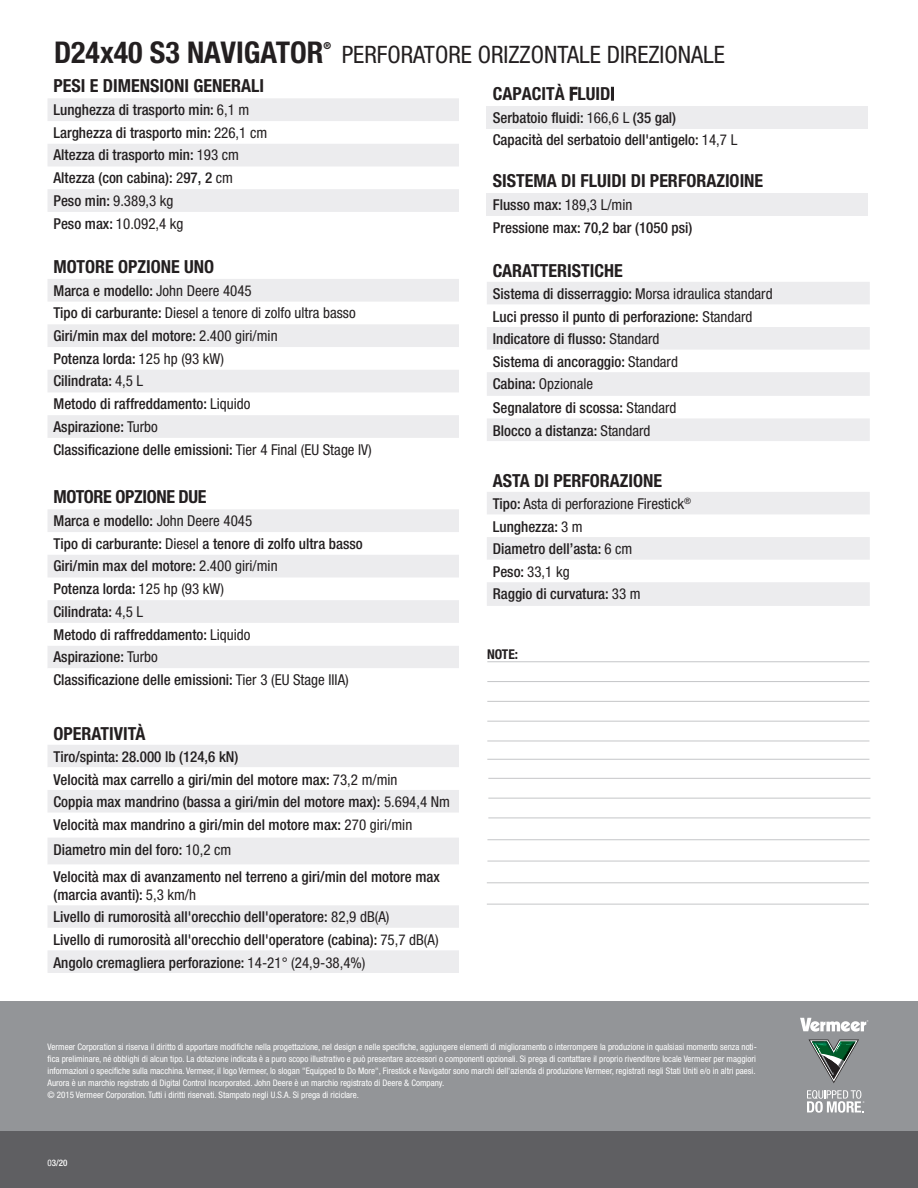
<style>
.page{position:relative;width:918px;height:1188px;background:#fff}
.page>*{position:absolute;margin:0;border:0;box-sizing:border-box;transform-origin:0 0}
.t1{font:700 condensed 30px "Helvetica Neue LT Std";color:#231f20}
.t2{font:condensed 24px "Helvetica Neue LT Std";color:#231f20}
.t3{font:700 condensed 18px "Helvetica Neue LT Std";color:#231f20}
.t4{font:700 condensed 18px "Helvetica Neue LT Std";letter-spacing:-.02em;color:#231f20}
.t5{font:500 condensed 15px/22.6px "Helvetica Neue LT Std";color:#231f20}
.t6{font:500 condensed 15px "Helvetica Neue";color:#231f20}
.t7{font:700 condensed 13.5px "Helvetica Neue LT Std";color:#231f20}
.t8{font:700 condensed 9.6px "Helvetica Neue LT Std";color:#231f20}
.t9{font:condensed 9px/12px "Helvetica Neue LT Std";color:#fff}
.t10{font:500 condensed 9px "Helvetica Neue";color:#fff}
.s1{font-weight:400}
.s2{font-family:"Helvetica Neue"}
.s3{font-family:"Helvetica Neue LT Std"}
.s4{font-family:"Helvetica Neue LT Std";font-weight:400}
.s5{font-family:"Helvetica Neue";font-weight:500}
</style>
<div class="page">
<svg style="left:487px;top:492px;width:383px;height:114px;fill:#ececee"></svg>
<svg style="left:48px;top:745px;width:411px;height:228px;fill:#ececee"></svg>
<svg style="left:48px;top:767px;width:411px;height:138px"></svg>
<div style="left:0;top:1001px;width:918px;height:151px;background:#939598"></div>
<svg style="left:800px;top:1018px;width:68px;height:14px"></svg>
<svg style="left:807px;top:1090px;width:57px;height:23px"></svg>
<svg style="left:809px;top:1040px;width:50px;height:43px"></svg>
<div style="left:0;top:1132px;width:918px;height:56px;background:#5f5f62"></div>
<svg style="left:487px;top:282px;width:383px;height:159px;fill:#ececee"></svg>
<svg style="left:48px;top:98px;width:411px;height:114px;fill:#ececee"></svg>
<svg style="left:48px;top:279px;width:411px;height:159px;fill:#ececee"></svg>
<svg style="left:48px;top:509px;width:411px;height:114px;fill:#ececee"></svg>
<div style="left:48px;top:646px;width:411px;height:22px;background:#ececee"></div>
<div style="left:487px;top:106px;width:381px;height:23px;background:#ececee"></div>
<div style="left:487px;top:193px;width:381px;height:23px;background:#ececee"></div>
<hr style="left:487px;top:661px;width:382px;height:1px;background:#c5c6c8">
<hr style="left:487px;top:681px;width:382px;height:1px;background:#c5c6c8">
<hr style="left:487px;top:701px;width:382px;height:1px;background:#c5c6c8">
<hr style="left:487px;top:721px;width:382px;height:1px;background:#c5c6c8">
<hr style="left:487px;top:741px;width:382px;height:1px;background:#c5c6c8">
<hr style="left:487px;top:759px;width:382px;height:1px;background:#c5c6c8">
<hr style="left:488px;top:778px;width:382px;height:1px;background:#c5c6c8">
<hr style="left:488px;top:798px;width:382px;height:1px;background:#c5c6c8">
<hr style="left:488px;top:818px;width:382px;height:1px;background:#c5c6c8">
<hr style="left:487px;top:839px;width:383px;height:1px;background:#c5c6c8">
<hr style="left:487px;top:861px;width:383px;height:1px;background:#c5c6c8">
<hr style="left:487px;top:882px;width:382px;height:1px;background:#c5c6c8">
<hr style="left:487px;top:904px;width:382px;height:1px;background:#c5c6c8">
<h1 class="t1" style="left:54px;top:34px;width:271px">D24x40 S3 NAVIGATOR</h1>
<p class="t8" style="left:323px;top:39px;width:9px">®</p>
<h2 class="t2" style="left:342px;top:41px;width:385px">PERFORATORE ORIZZONTALE DIREZIONALE</h2>
<p class="t3" style="left:54px;top:75px;width:212px">PESI E DIMENSIONI GENERALI</p>
<p class="t5" style="left:54px;top:98px;width:215px">Lunghezza di trasporto min: <span class="s1">6,1 m<br></span>Larghezza di trasporto min: <span class="s1">226,1 cm<br></span>Altezza di trasporto min: <span class="s1">193 cm<br></span>Altezza (con cabina): <span class="s1">2</span><span class="s2">97, 2</span> <span class="s1">cm<br></span>Peso min: <span class="s1">9.389,3 kg<br></span>Peso max: <span class="s1">10.092,4 kg</span></p>
<p class="t3" style="left:54px;top:256px;width:162px">MOTORE OPZIONE UNO</p>
<p class="t5" style="left:54px;top:279px;width:320px">Marca e modello: <span class="s1">John Deere 4045<br></span>Tipo di carburante: <span class="s1">Diesel a tenore di zolfo ultra basso </span>Giri/min max del motore: <span class="s1">2.400 giri/min<br></span>Potenza lorda: <span class="s1">125 hp (93 kW)<br></span>Cilindrata: <span class="s1">4,5 L<br></span>Metodo di raffreddamento: <span class="s1">Liquido<br></span>Aspirazione: <span class="s1">Turbo<br></span>Classificazione delle emissioni: <span class="s1">Tier 4 Final (EU Stage IV)</span></p>
<p class="t4" style="left:54px;top:486px;width:155px">MOTORE OPZIONE DUE</p>
<p class="t5" style="left:54px;top:509px;width:200px">Marca e modello: <span class="s1">John Deere 4045</span></p>
<p class="t6" style="left:54px;top:535px;width:311px"><span class="s3">Tipo di carburante:</span> <span class="s4">Diesel</span> a tenore di zolfo ultra basso</p>
<p class="t5" style="left:54px;top:555px;width:297px">Giri/min max del motore: <span class="s1">2.400 giri/min<br></span>Potenza lorda: <span class="s1">125 hp (93 kW)<br></span>Cilindrata: <span class="s1">4,5 L<br></span>Metodo di raffreddamento: <span class="s1">Liquido<br></span>Aspirazione: <span class="s1">Turbo<br></span>Classificazione delle emissioni: <span class="s1">Tier 3 (EU Stage IIIA)</span></p>
<p class="t3" style="left:54px;top:722px;width:93px">OPERATIVITÀ</p>
<p class="t6" style="left:54px;top:748px;width:186px">T<span class="s3">iro</span>/spinta<span class="s3">:</span> 28.000 lb (124,6 kN)</p>
<p class="t5" style="left:54px;top:768px;width:398px">Velocità max carrello a giri/min del motore max: <span class="s1">73,2 m/min<br></span>Coppia max mandrino (bassa a giri/min del motore max): <span class="s1">5.694,4 Nm<br></span>Velocità max mandrino a giri/min del motore max: <span class="s1">270 giri/min</span></p>
<p class="t5" style="left:54px;top:836px;width:388px;line-height:27px">Diametro min del foro: <span class="s1">10,2 cm<br></span>Velocità max di avanzamento nel terreno a giri/min del motore max</p>
<p class="t5" style="left:54px;top:883px;width:387px">(marcia avanti): <span class="s1">5,3 km/h<br></span>Livello di rumorosità all'orecchio dell'operatore: <span class="s1">82,9 dB(A)<br></span>Livello di rumorosità all'orecchio dell'operatore (cabina): <span class="s1">75,7 dB(A)<br></span>Angolo cremagliera perforazione: <span class="s1">14-21° (24,9-38,4%)</span></p>
<p class="t3" style="left:493px;top:83px;width:123px">CAPACITÀ <span class="s5">F</span>LUID<span class="s5">I</span></p>
<p class="t6" style="left:493px;top:108px;width:185px"><span class="s3">Serbatoio</span> fluidi<span class="s3">:</span> <span class="s4">166,6 L</span> (35 gal)</p>
<p class="t5" style="left:493px;top:128px;width:246px">Capacità del serbatoio dell'antigelo: <span class="s1">14,7 L</span></p>
<p class="t3" style="left:493px;top:170px;width:272px">SISTEMA DI FLUIDI DI PERFORAZIOINE</p>
<p class="t5" style="left:493px;top:193px;width:141px">Flusso max: <span class="s1">189,3 L/min</span></p>
<p class="t6" style="left:493px;top:218px;width:201px"><span class="s3">Pressione max:</span> 70,2 bar (1050 psi)</p>
<p class="t3" style="left:493px;top:259px;width:131px">CARATTERISTICHE</p>
<p class="t5" style="left:493px;top:282px;width:281px">Sistema di <span class="s2">disserraggio</span>: <span class="s1">Morsa idraulica standard </span>Luci presso il punto di perforazione: <span class="s1">Standard </span>Indicatore di flusso: <span class="s1">Standard<br></span>Sistema di <span class="s2">ancoraggio</span>: <span class="s1">Standard<br></span>Cabina: <span class="s1">Opzionale<br></span>Segnalatore di scossa: <span class="s1">Standard<br></span>Blocco a distanza: <span class="s1">Standard</span></p>
<p class="t3" style="left:493px;top:469px;width:171px">ASTA DI PERFORAZIONE</p>
<p class="t5" style="left:493px;top:492px;width:200px">Tipo: <span class="s1">Asta di perforazione Firestick</span><sup>®<br></sup>Lunghezza: <span class="s1">3 m<br></span>Diametro dell’asta: <span class="s1">6 cm<br></span>Peso: <span class="s1">33,1 kg<br></span>Raggio di curvatura: <span class="s1">33 m</span></p>
<p class="t7" style="left:487px;top:646px;width:33px">NOTE:</p>
<p class="t9" style="left:48px;top:1041px;width:711px">Vermeer Corporation si riserva il diritto di apportare modifiche nella progettazione, nel design e nelle specifiche, aggiungere elementi di miglioramento o interrompere la produzione in qualsiasi momento senza noti&shy;fica preliminare, né obblighi di alcun tipo. La dotazione indicata è a puro scopo illustrativo e può presentare accessori o componenti opzionali. Si prega di contattare il proprio rivenditore locale Vermeer per maggiori informazioni o specifiche sulla macchina. Vermeer, il logo Vermeer, lo slogan "Equipped to Do More", Firestick e Navigator sono marchi dell'azienda di produzione Vermeer, registrati negli Stati Uniti e/o in altri paesi.<br>Aurora è un marchio registrato di Digital Control Incorporated. John Deere è un marchio registrato di Deere &amp; Company.<br>© 2015 Vermeer Corporation. Tutti i diritti riservati. Stampato negli U.S.A. Si prega di riciclare.</p>
<p class="t10" style="left:48px;top:1157px;width:21px"><span class="s4">0</span>3/20</p>
</div>
